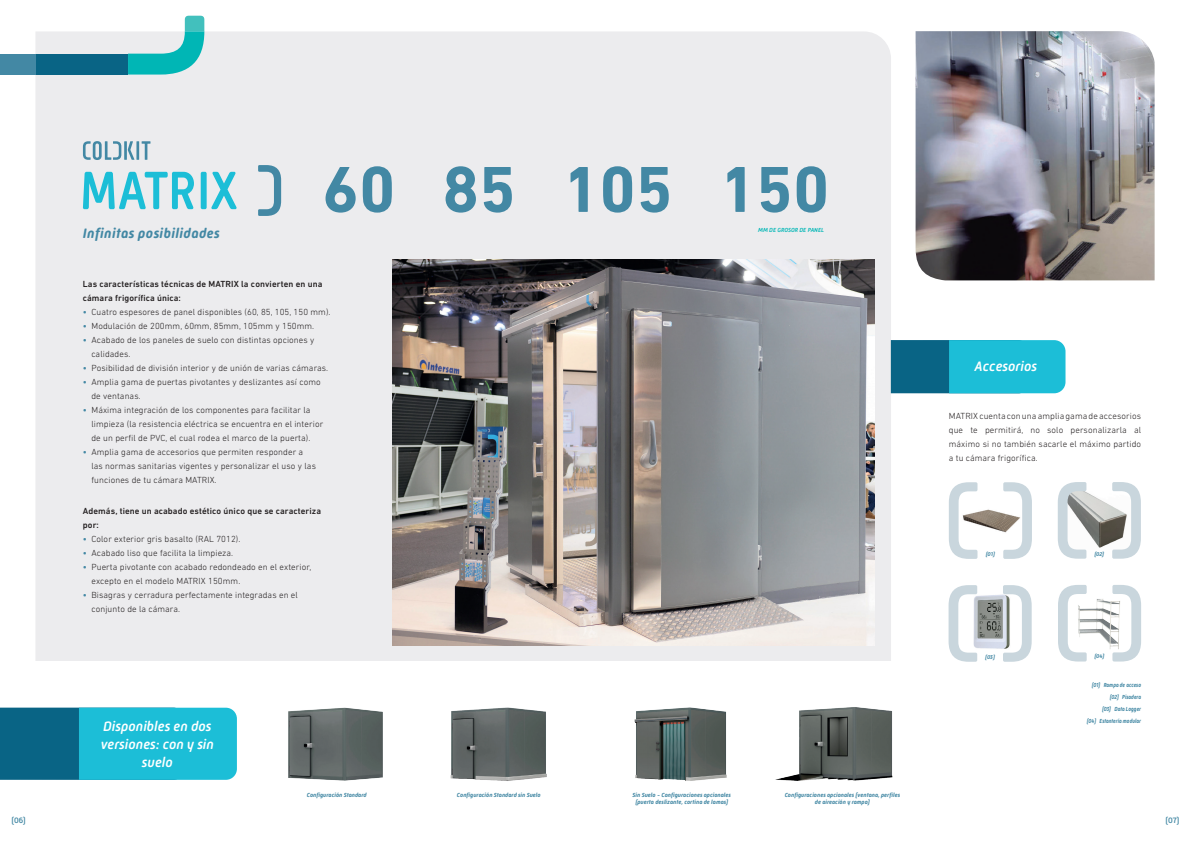
<style>
.page{position:relative;width:1191px;height:842px;background:#fff}
.page>*{position:absolute;margin:0;border:0;box-sizing:border-box;transform-origin:0 0}
.t1{font:700 66px "DIN Next LT Pro";color:#4388a4}
.t2{font:italic 500 14px/18px "Mic 32 New Rounded";color:#fff;text-align:center}
.t3{font:italic 700 14px "Mic 32 New Rounded";letter-spacing:.025em;color:#4388a4}
.t4{font:300 9px/14px "DIN Next LT Pro";letter-spacing:.01em;color:#231f20}
.t5{font:500 9px/14px "DIN Next LT Pro";letter-spacing:.01em;color:#231f20}
.t6{font:500 8px "Mic 32 New Rounded";color:#4388a4}
.t7{font:italic 700 6px/7.2px "Mic 32 New Rounded";color:#4388a4;text-align:center}
.t8{font:italic 700 6px/12px "Mic 32 New Rounded";color:#4388a4;text-align:right;scale:.86 1}
.t9{font:italic 500 6px "Mic 32 New Rounded";color:#00b6b5}
.t10{font:italic 700 5.6px "Mic 32 New Rounded";color:#4388a4}
.s1{font-weight:500;color:#4388a4}
</style>
<div class="page">
<div style="left:35px;top:31px;width:856px;height:630px;background:#ececee"></div>
<div style="left:35px;top:54px;width:93px;height:21px;background:#096485"></div>
<div style="left:0;top:54px;width:35px;height:21px;background:#4388a4"></div>
<svg style="left:128px;top:16px;width:76px;height:59px"></svg>
<svg style="left:258px;top:165px;width:23px;height:51px"></svg>
<svg style="left:83px;top:172px;width:111px;height:37px;background:#88d5e2"></svg>
<div style="left:201px;top:172px;width:6px;height:37px;background:#1cbed7;border-radius:2px"></div>
<svg style="left:211px;top:172px;width:26px;height:37px"></svg>
<svg style="left:83px;top:141px;width:67px;height:19px"></svg>
<img style="left:915px;top:31px;width:239px;height:249px">
<img style="left:392px;top:260px;width:482px;height:386px">
<img style="left:288px;top:707px;width:95px;height:74px">
<img style="left:450px;top:707px;width:97px;height:74px">
<img style="left:775px;top:707px;width:118px;height:74px">
<img style="left:634px;top:707px;width:93px;height:74px">
<svg style="left:0;top:708px;width:237px;height:72px;background:#16a0bb"></svg>
<svg style="left:891px;top:340px;width:174px;height:53px;background:#16a0bb"></svg>
<svg style="left:1058px;top:585px;width:28px;height:76px"></svg>
<svg style="left:1112px;top:585px;width:29px;height:76px"></svg>
<img style="left:977px;top:594px;width:26px;height:55px">
<svg style="left:948px;top:585px;width:29px;height:77px"></svg>
<svg style="left:1003px;top:585px;width:28px;height:77px"></svg>
<img style="left:1086px;top:492px;width:26px;height:56px">
<svg style="left:1057px;top:482px;width:29px;height:77px"></svg>
<svg style="left:1112px;top:482px;width:28px;height:77px"></svg>
<img style="left:977px;top:509px;width:26px;height:23px">
<svg style="left:949px;top:482px;width:28px;height:77px"></svg>
<svg style="left:1003px;top:482px;width:29px;height:77px"></svg>
<img style="left:1075px;top:597px;width:48px;height:56px">
<h2 class="t3" style="left:83px;top:225px;width:138px">Infinitas posibilidades</h2>
<h1 class="t1" style="left:322px;top:151px;width:509px">60 85 105 150</h1>
<p class="t9" style="left:758px;top:227px;width:67px">MM DE GROSOR DE PANEL</p>
<p class="t5" style="left:83px;top:277px;width:241px">Las características técnicas de MATRIX la convierten en una cámara frigorífica única:</p>
<p class="t4" style="left:83px;top:305px;width:249px"><span class="s1">•</span> Cuatro espesores de panel disponibles (60, 85, 105, 150 mm).</p>
<p class="t4" style="left:83px;top:319px;width:233px"><span class="s1">•</span> Modulación de 200mm, 60mm, 85mm, 105mm y 150mm.</p>
<p class="t4" style="left:91px;top:333px;width:224px;text-indent:-9px"><span class="s1">•</span> Acabado de los paneles de suelo con distintas opciones y calidades.</p>
<p class="t4" style="left:83px;top:361px;width:247px"><span class="s1">•</span> Posibilidad de división interior y de unión de varias cámaras.</p>
<p class="t4" style="left:91px;top:375px;width:231px;text-indent:-9px"><span class="s1">•</span> Amplia gama de puertas pivotantes y deslizantes así como de ventanas.</p>
<p class="t4" style="left:91px;top:403px;width:233px;text-indent:-9px"><span class="s1">•</span> Máxima integración de los componentes para facilitar la limpieza (la resistencia eléctrica se encuentra en el interior de un perfil de PVC, el cual rodea el marco de la puerta).</p>
<p class="t4" style="left:91px;top:445px;width:226px;text-indent:-9px"><span class="s1">•</span> Amplia gama de accesorios que permiten responder a las normas sanitarias vigentes y personalizar el uso y las funciones de tu cámara MATRIX.</p>
<p class="t5" style="left:83px;top:504px;width:240px">Además, tiene un acabado estético único que se caracteriza por:</p>
<p class="t4" style="left:83px;top:532px;width:159px"><span class="s1">•</span> Color exterior gris basalto (RAL 7012).</p>
<p class="t4" style="left:83px;top:546px;width:152px"><span class="s1">•</span> Acabado liso que facilita la limpieza.</p>
<p class="t4" style="left:91px;top:560px;width:221px;text-indent:-9px"><span class="s1">•</span> Puerta pivotante con acabado redondeado en el exterior, excepto en el modelo MATRIX 150mm.</p>
<p class="t4" style="left:91px;top:588px;width:208px;text-indent:-9px"><span class="s1">•</span> Bisagras y cerradura perfectamente integradas en el conjunto de la cámara.</p>
<h2 class="t2" style="left:101px;top:717px;width:115px">Disponibles en dos versiones: con y sin suelo</h2>
<p class="t7" style="left:307px;top:791px;width:61px">Configuración Standard</p>
<p class="t7" style="left:457px;top:791px;width:85px">Configuración Standard sin Suelo</p>
<p class="t7" style="left:784px;top:791px;width:117px">Configuraciones opcionales (ventana, perfiles de aireación y rampa)</p>
<p class="t7" style="left:632px;top:791px;width:100px">Sin Suelo - Configuraciones opcionales (puerta deslizante, cortina de lamas)</p>
<h2 class="t2" style="left:974px;top:357px;width:64px">Accesorios</h2>
<p class="t4" style="left:948px;top:408px;width:194px;text-align:justify">MATRIX cuenta con una amplia gama de accesorios que te permitirá, no solo personalizarla al máximo si no también sacarle el máximo partido a tu cámara frigorífica.</p>
<p class="t10" style="left:985px;top:551px;width:11px">(01)</p>
<p class="t10" style="left:1094px;top:551px;width:11px">(02)</p>
<p class="t10" style="left:985px;top:654px;width:11px">(03)</p>
<p class="t10" style="left:1094px;top:653px;width:12px">(04)</p>
<p class="t8" style="left:1086px;top:679px;width:65px">(01) Rampa de acceso (02) Pisadera<br>(03) Data Logger<br>(04) Estantería modular</p>
<p class="t6" style="left:12px;top:816px;width:16px">(06)</p>
<p class="t6" style="left:1165px;top:816px;width:16px">(07)</p>
</div>
